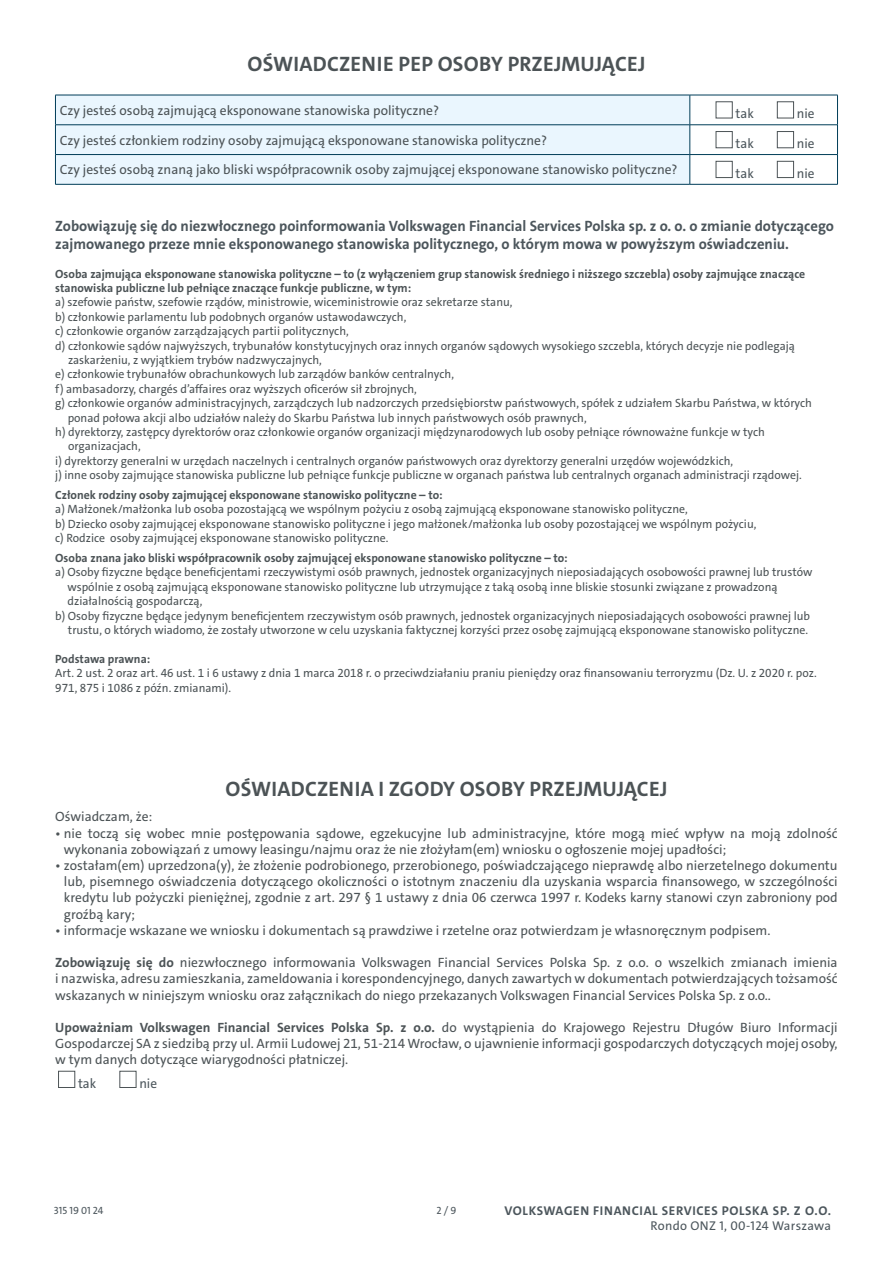
<style>
.page{position:relative;width:893px;height:1263px;background:#fff}
.page>*{position:absolute;margin:0;border:0;box-sizing:border-box;transform-origin:0 0}
.t1{font:700 21px "The Sans C4 s";letter-spacing:.015em;color:#4c5356}
.t2{font:700 15px/18px "VWAG The Sans";color:#4c565c}
.t3{font:13.5px/16.2px "VWAG The Sans";color:#4c5356;text-align:justify}
.t4{font:13.5px "VWAG The Sans";color:#4c565c}
.t5{font:700 12.75px "The Sans C4 s";letter-spacing:.05em;color:#4c565c}
.t6{font:12.75px "The Sans C4 s";letter-spacing:.025em;color:#4c565c}
.t7{font:12px/14.4px "VWAG The Sans";color:#4c5356}
.t8{font:700 12px/14.4px "VWAG The Sans";color:#4c5356}
.t9{font:10.5px "The Sans C4 s";letter-spacing:-.015em;color:#4c565c}
.s1{font-weight:700}
</style>
<div class="page">
<div style="left:56px;top:96px;width:634px;height:88px;background:#eaf6fe"></div>
<hr style="left:55px;top:95px;width:1px;height:30px;background:#003d58">
<hr style="left:55px;top:125px;width:635px;height:1px;background:#003d58">
<hr style="left:55px;top:184px;width:635px;height:1px;background:#003d58">
<hr style="left:690px;top:184px;width:148px;height:1px;background:#003d58">
<hr style="left:55px;top:95px;width:635px;height:1px;background:#003d58">
<hr style="left:55px;top:154px;width:635px;height:1px;background:#003d58">
<svg style="left:55px;top:126px;width:1px;height:58px"></svg>
<svg style="left:690px;top:95px;width:148px;height:89px"></svg>
<svg style="left:58px;top:1070px;width:18px;height:18px"></svg>
<svg style="left:119px;top:1070px;width:18px;height:18px"></svg>
<h1 class="t1" style="left:248px;top:50px;width:399px">OŚWIADCZENIE PEP OSOBY PRZEJMUJĄCEJ</h1>
<p class="t3" style="left:60px;top:102px;width:381px">Czy jesteś osobą zajmującą eksponowane stanowiska polityczne?</p>
<p class="t4" style="left:735px;top:105px;width:20px">tak</p>
<p class="t4" style="left:797px;top:105px;width:19px">nie</p>
<p class="t3" style="left:60px;top:132px;width:489px">Czy jesteś członkiem rodziny osoby zajmującą eksponowane stanowiska polityczne?</p>
<p class="t4" style="left:735px;top:135px;width:20px">tak</p>
<p class="t4" style="left:797px;top:135px;width:19px">nie</p>
<p class="t3" style="left:60px;top:162px;width:619px">Czy jesteś osobą znaną jako bliski współpracownik osoby zajmującej eksponowane stanowisko polityczne?</p>
<p class="t4" style="left:735px;top:165px;width:20px">tak</p>
<p class="t4" style="left:797px;top:165px;width:19px">nie</p>
<p class="t2" style="left:55px;top:217px;width:780px">Zobowiązuję się do niezwłocznego poinformowania Volkswagen Financial Services Polska sp. z o. o. o zmianie dotyczącego zajmowanego przeze mnie eksponowanego stanowiska politycznego, o którym mowa w powyższym oświadczeniu.</p>
<p class="t8" style="left:55px;top:266px;width:752px">Osoba zajmująca eksponowane stanowiska polityczne – to (z wyłączeniem grup stanowisk średniego i niższego szczebla) osoby zajmujące znaczące stanowiska publiczne lub pełniące znaczące funkcje publiczne, w tym:</p>
<p class="t7" style="left:55px;top:295px;width:459px">a) szefowie państw, szefowie rządów, ministrowie, wiceministrowie oraz sekretarze stanu,</p>
<p class="t7" style="left:55px;top:310px;width:353px">b) członkowie parlamentu lub podobnych organów ustawodawczych,</p>
<p class="t7" style="left:55px;top:324px;width:295px">c) członkowie organów zarządzających partii politycznych,</p>
<p class="t7" style="left:55px;top:338px;width:741px">d) członkowie sądów najwyższych, trybunałów konstytucyjnych oraz innych organów sądowych wysokiego szczebla, których decyzje nie podlegają</p>
<p class="t7" style="left:68px;top:353px;width:255px">zaskarżeniu, z wyjątkiem trybów nadzwyczajnych,</p>
<p class="t7" style="left:55px;top:367px;width:400px">e) członkowie trybunałów obrachunkowych lub zarządów banków centralnych,</p>
<p class="t7" style="left:55px;top:382px;width:363px">f) ambasadorzy, chargés d’affaires oraz wyższych oficerów sił zbrojnych,</p>
<p class="t7" style="left:55px;top:396px;width:758px">g) członkowie organów administracyjnych, zarządczych lub nadzorczych przedsiębiorstw państwowych, spółek z udziałem Skarbu Państwa, w których</p>
<p class="t7" style="left:68px;top:410px;width:520px">ponad połowa akcji albo udziałów należy do Skarbu Państwa lub innych państwowych osób prawnych,</p>
<p class="t7" style="left:55px;top:425px;width:711px">h) dyrektorzy, zastępcy dyrektorów oraz członkowie organów organizacji międzynarodowych lub osoby pełniące równoważne funkcje w tych</p>
<p class="t7" style="left:68px;top:439px;width:74px">organizacjach,</p>
<p class="t7" style="left:55px;top:454px;width:679px">i) dyrektorzy generalni w urzędach naczelnych i centralnych organów państwowych oraz dyrektorzy generalni urzędów wojewódzkich,</p>
<p class="t7" style="left:55px;top:468px;width:748px">j) inne osoby zajmujące stanowiska publiczne lub pełniące funkcje publiczne w organach państwa lub centralnych organach administracji rządowej.</p>
<p class="t8" style="left:55px;top:488px;width:389px">Członek rodziny osoby zajmującej eksponowane stanowisko polityczne – to:</p>
<p class="t7" style="left:55px;top:502px;width:703px">a) Małżonek/małżonka lub osoba pozostającą we wspólnym pożyciu z osobą zajmującą eksponowane stanowisko polityczne,<br>b) Dziecko osoby zajmującej eksponowane stanowisko polityczne i jego małżonek/małżonka lub osoby pozostającej we wspólnym pożyciu, c) Rodzice osoby zajmującej eksponowane stanowisko polityczne.</p>
<p class="t8" style="left:55px;top:551px;width:514px">Osoba znana jako bliski współpracownik osoby zajmującej eksponowane stanowisko polityczne – to:</p>
<p class="t7" style="left:55px;top:565px;width:759px">a) Osoby fizyczne będące beneficjentami rzeczywistymi osób prawnych, jednostek organizacyjnych nieposiadających osobowości prawnej lub trustów</p>
<p class="t7" style="left:68px;top:580px;width:711px">wspólnie z osobą zajmującą eksponowane stanowisko polityczne lub utrzymujące z taką osobą inne bliskie stosunki związane z prowadzoną</p>
<p class="t7" style="left:68px;top:594px;width:136px">działalnością gospodarczą,</p>
<p class="t7" style="left:55px;top:608px;width:756px">b) Osoby fizyczne będące jedynym beneficjentem rzeczywistym osób prawnych, jednostek organizacyjnych nieposiadających osobowości prawnej lub</p>
<p class="t7" style="left:68px;top:623px;width:742px">trustu, o których wiadomo, że zostały utworzone w celu uzyskania faktycznej korzyści przez osobę zajmującą eksponowane stanowisko polityczne.</p>
<p class="t8" style="left:55px;top:652px;width:97px">Podstawa prawna:</p>
<p class="t7" style="left:55px;top:666px;width:763px">Art. 2 ust. 2 oraz art. 46 ust. 1 i 6 ustawy z dnia 1 marca 2018 r. o przeciwdziałaniu praniu pieniędzy oraz finansowaniu terroryzmu (Dz. U. z 2020 r. poz.<br>971, 875 i 1086 z późn. zmianami).</p>
<h1 class="t1" style="left:226px;top:776px;width:443px">OŚWIADCZENIA I ZGODY OSOBY PRZEJMUJĄCEJ</h1>
<p class="t3" style="left:55px;top:809px;width:99px">Oświadczam, że:</p>
<p class="t3" style="left:64px;top:825px;width:775px;text-indent:-9px">• nie toczą się wobec mnie postępowania sądowe, egzekucyjne lub administracyjne, które mogą mieć wpływ na moją zdolność wykonania zobowiązań z umowy leasingu/najmu oraz że nie złożyłam(em) wniosku o ogłoszenie mojej upadłości;</p>
<p class="t3" style="left:64px;top:857px;width:775px;text-indent:-9px">• zostałam(em) uprzedzona(y), że złożenie podrobionego, przerobionego, poświadczającego nieprawdę albo nierzetelnego dokumentu lub, pisemnego oświadczenia dotyczącego okoliczności o istotnym znaczeniu dla uzyskania wsparcia finansowego, w szczególności kredytu lub pożyczki pieniężnej, zgodnie z art. 297 § 1 ustawy z dnia 06 czerwca 1997 r. Kodeks karny stanowi czyn zabroniony pod groźbą kary;</p>
<p class="t3" style="left:55px;top:922px;width:717px">• informacje wskazane we wniosku i dokumentach są prawdziwe i rzetelne oraz potwierdzam je własnoręcznym podpisem.</p>
<p class="t3" style="left:55px;top:955px;width:784px"><span class="s1">Zobowiązuję się do</span> niezwłocznego informowania Volkswagen Financial Services Polska Sp. z o.o. o wszelkich zmianach imienia i nazwiska, adresu zamieszkania, zameldowania i korespondencyjnego, danych zawartych w dokumentach potwierdzających tożsamość wskazanych w niniejszym wniosku oraz załącznikach do niego przekazanych Volkswagen Financial Services Polska Sp. z o.o..</p>
<p class="t3" style="left:55px;top:1019px;width:784px"><span class="s1">Upoważniam Volkswagen Financial Services Polska Sp. z o.o.</span> do wystąpienia do Krajowego Rejestru Długów Biuro Informacji Gospodarczej SA z siedzibą przy ul. Armii Ludowej 21, 51-214 Wrocław, o ujawnienie informacji gospodarczych dotyczących mojej osoby, w tym danych dotyczące wiarygodności płatniczej.</p>
<p class="t4" style="left:78px;top:1075px;width:20px">tak</p>
<p class="t4" style="left:139px;top:1075px;width:19px">nie</p>
<p class="t9" style="left:54px;top:1204px;width:51px">315 19 01 24</p>
<p class="t9" style="left:436px;top:1204px;width:22px">2 / 9</p>
<p class="t5" style="left:505px;top:1202px;width:328px">VOLKSWAGEN FINANCIAL SERVICES POLSKA SP. Z O.O.</p>
<p class="t6" style="left:650px;top:1218px;width:182px">Rondo ONZ 1, 00-124 Warszawa</p>
</div>
